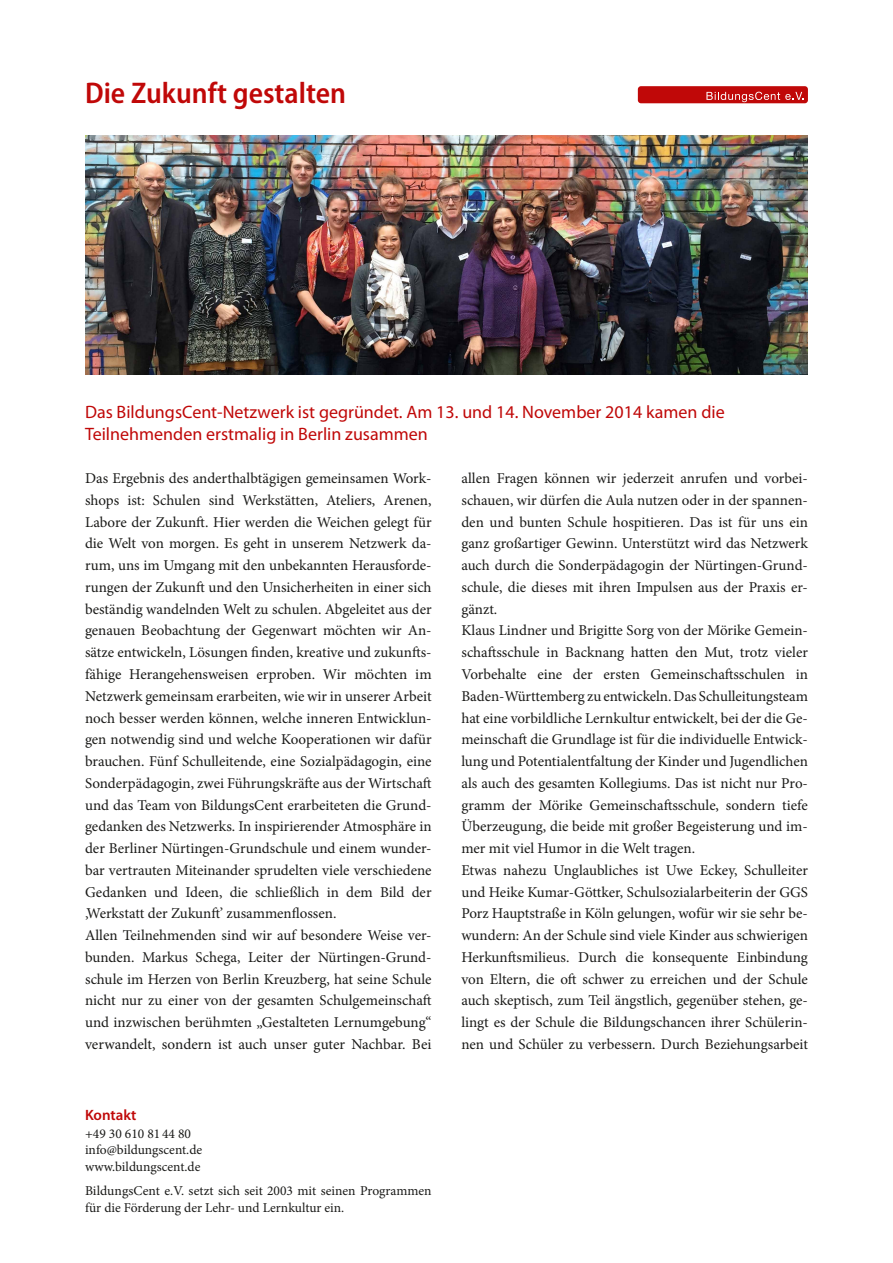
<style>
.page{position:relative;width:893px;height:1263px;background:#fff}
.page>*{position:absolute;margin:0;border:0;box-sizing:border-box;transform-origin:0 0}
.t1{font:600 semi-condensed 30px "Myriad Pro";color:#c00808}
.t2{font:18px/22.5px "Myriad Pro";color:#c00808}
.t3{font:15px/21.8px "Minion Pro";color:#1a1a18}
.t4{font:600 15px "Myriad Pro";color:#c00808}
.t5{font:13.5px/16.5px "Minion Pro";color:#1a1a18}
</style>
<div class="page">
<div style="left:638px;top:86px;width:170px;height:17px;background:#c00808;border-radius:3px"></div>
<svg style="left:706px;top:92px;width:98px;height:10px"></svg>
<img style="left:85px;top:135px;width:723px;height:239px">
<h1 class="t1" style="left:85px;top:77px;width:263px">Die Zukunft gestalten</h1>
<p class="t2" style="left:85px;top:400px;width:641px">Das BildungsCent-Netzwerk ist gegründet. Am 13. und 14. November 2014 kamen die<br>Teilnehmenden erstmalig in Berlin zusammen</p>
<p class="t3" style="left:85px;top:468px;width:348px">Das Ergebnis des anderthalbtägigen gemeinsamen Work&shy;shops ist: Schulen sind Werkstätten, Ateliers, Arenen, Labore der Zukunft. Hier werden die Weichen gelegt für die Welt von morgen. Es geht in unserem Netzwerk da&shy;rum, uns im Umgang mit den unbekannten Herausforde&shy;rungen der Zukunft und den Unsicherheiten in einer sich beständig wandelnden Welt zu schulen. Abgeleitet aus der genauen Beobachtung der Gegenwart möchten wir An&shy;sätze entwickeln, Lösungen finden, kreative und zukunfts&shy;fähige Herangehensweisen erproben. Wir möchten im Netzwerk gemeinsam erarbeiten, wie wir in unserer Arbeit noch besser werden können, welche inneren Entwicklun&shy;gen notwendig sind und welche Kooperationen wir dafür brauchen. Fünf Schulleitende, eine Sozialpädagogin, eine Sonderpädagogin, zwei Führungskräfte aus der Wirtschaft und das Team von BildungsCent erarbeiteten die Grund&shy;gedanken des Netzwerks. In inspirierender Atmosphäre in der Berliner Nürtingen-Grundschule und einem wunder&shy;bar vertrauten Miteinander sprudelten viele verschiedene Gedanken und Ideen, die schließlich in dem Bild der ‚Werkstatt der Zukunft’ zusammenflossen.<br>Allen Teilnehmenden sind wir auf besondere Weise ver&shy;bunden. Markus Schega, Leiter der Nürtingen-Grund&shy;schule im Herzen von Berlin Kreuzberg, hat seine Schule nicht nur zu einer von der gesamten Schulgemeinschaft und inzwischen berühmten „Gestalteten Lernumgebung“ verwandelt, sondern ist auch unser guter Nachbar. Bei</p>
<p class="t3" style="left:461px;top:468px;width:348px">allen Fragen können wir jederzeit anrufen und vorbei&shy;schauen, wir dürfen die Aula nutzen oder in der spannen&shy;den und bunten Schule hospitieren. Das ist für uns ein ganz großartiger Gewinn. Unterstützt wird das Netzwerk auch durch die Sonderpädagogin der Nürtingen-Grund&shy;schule, die dieses mit ihren Impulsen aus der Praxis er&shy;gänzt.<br>Klaus Lindner und Brigitte Sorg von der Mörike Gemein&shy;schaftsschule in Backnang hatten den Mut, trotz vieler Vorbehalte eine der ersten Gemeinschaftsschulen in Baden-Württemberg zu entwickeln. Das Schulleitungsteam hat eine vorbildliche Lernkultur entwickelt, bei der die Ge&shy;meinschaft die Grundlage ist für die individuelle Entwick&shy;lung und Potentialentfaltung der Kinder und Jugendlichen als auch des gesamten Kollegiums. Das ist nicht nur Pro&shy;gramm der Mörike Gemeinschaftsschule, sondern tiefe Überzeugung, die beide mit großer Begeisterung und im&shy;mer mit viel Humor in die Welt tragen.<br>Etwas nahezu Unglaubliches ist Uwe Eckey, Schulleiter und Heike Kumar-Göttker, Schulsozialarbeiterin der GGS Porz Hauptstraße in Köln gelungen, wofür wir sie sehr be&shy;wundern: An der Schule sind viele Kinder aus schwierigen Herkunftsmilieus. Durch die konsequente Einbindung von Eltern, die oft schwer zu erreichen und der Schule auch skeptisch, zum Teil ängstlich, gegenüber stehen, ge&shy;lingt es der Schule die Bildungschancen ihrer Schülerin&shy;nen und Schüler zu verbessern. Durch Beziehungsarbeit</p>
<p class="t4" style="left:85px;top:1105px;width:53px">Kontakt</p>
<p class="t5" style="left:85px;top:1125px;width:119px">+49 30 610 81 44 80 info@bildungscent.de www.bildungscent.de</p>
<p class="t5" style="left:85px;top:1183px;width:348px">BildungsCent e.V. setzt sich seit 2003 mit seinen Programmen für die Förderung der Lehr- und Lernkultur ein.</p>
</div>
